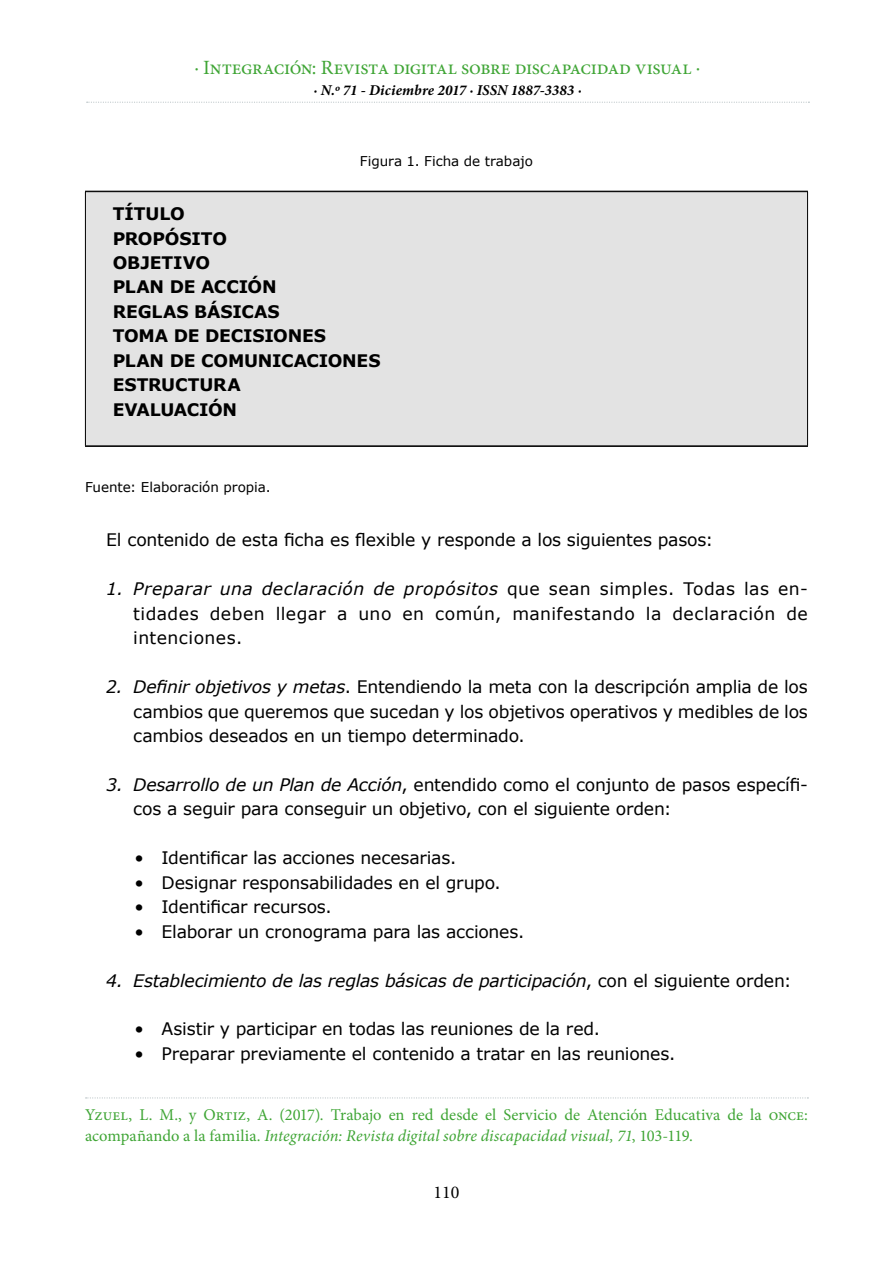
<style>
.page{position:relative;width:893px;height:1263px;background:#fff}
.page>*{position:absolute;margin:0;border:0;box-sizing:border-box;transform-origin:0 0}
.t1{font:20.25px "Minion Pro";letter-spacing:-.02em;color:#3fa535}
.t2{font:18px "Minion Pro";color:#000}
.t3{font:17.25px/24.5px "Verdana";letter-spacing:-.01em;color:#000;text-align:justify}
.t4{font:700 17.25px "Verdana";letter-spacing:-.01em;color:#000}
.t5{font:italic 17.25px "Verdana";letter-spacing:-.015em;color:#000}
.t6{font:16.5px/21px "Minion Pro";color:#3fa535}
.t7{font:italic 700 15px "Minion Pro";color:#000}
.Caption_Table{font:13.5px "Verdana";letter-spacing:-.005em;color:#000}
.s1{font-style:italic}
.s2{font-style:normal}
</style>
<div class="page">
<svg style="left:87px;top:102px;width:722px;height:1px"></svg>
<div style="left:85px;top:191px;width:722px;height:255px;background:#e3e3e3"></div>
<hr style="left:85px;top:191px;width:723px;height:1px;background:#000">
<hr style="left:85px;top:446px;width:723px;height:1px;background:#000">
<hr style="left:85px;top:192px;width:1px;height:254px;background:#000">
<hr style="left:807px;top:192px;width:1px;height:254px;background:#000">
<svg style="left:86px;top:1097px;width:722px;height:1px"></svg>
<p class="t1" style="left:194px;top:54px;width:508px">· Integración: Revista digital sobre discapacidad visual ·</p>
<p class="t7" style="left:313px;top:80px;width:270px">· N.º 71 - Diciembre 2017 · ISSN 1887-3383 ·</p>
<p class="Caption_Table" style="left:360px;top:152px;width:175px">Figura 1. Ficha de trabajo</p>
<p class="t4" style="left:113px;top:203px;width:74px">TÍTULO</p>
<p class="t4" style="left:113px;top:227px;width:116px">PROPÓSITO</p>
<p class="t4" style="left:113px;top:252px;width:99px">OBJETIVO</p>
<p class="t4" style="left:113px;top:276px;width:166px">PLAN DE ACCIÓN</p>
<p class="t4" style="left:113px;top:301px;width:169px">REGLAS BÁSICAS</p>
<p class="t4" style="left:113px;top:325px;width:215px">TOMA DE DECISIONES</p>
<p class="t4" style="left:113px;top:349px;width:269px">PLAN DE COMUNICACIONES</p>
<p class="t4" style="left:113px;top:374px;width:130px">ESTRUCTURA</p>
<p class="t4" style="left:113px;top:398px;width:126px">EVALUACIÓN</p>
<p class="Caption_Table" style="left:85px;top:479px;width:187px">Fuente: Elaboración propia.</p>
<p class="t3" style="left:106px;top:527px;width:609px">El contenido de esta ficha es flexible y responde a los siguientes pasos:</p>
<p class="t3" style="left:133px;top:576px;width:676px;text-indent:-27px"><span class="s1">1. Preparar una declaración de propósitos</span> que sean simples. Todas las en&shy;tidades deben llegar a uno en común, manifestando la declaración de intenciones.</p>
<p class="t3" style="left:133px;top:674px;width:676px;text-indent:-27px"><span class="s1">2. Definir objetivos y metas</span>. Entendiendo la meta con la descripción amplia de los cambios que queremos que sucedan y los objetivos operativos y medibles de los cambios deseados en un tiempo determinado.</p>
<p class="t3" style="left:133px;top:772px;width:676px;text-indent:-27px"><span class="s1">3. Desarrollo de un Plan de Acción</span>, entendido como el conjunto de pasos específi&shy;cos a seguir para conseguir un objetivo, con el siguiente orden:</p>
<p class="t3" style="left:135px;top:845px;width:323px">• Identificar las acciones necesarias.</p>
<p class="t3" style="left:135px;top:870px;width:368px">• Designar responsabilidades en el grupo.</p>
<p class="t3" style="left:135px;top:894px;width:199px">• Identificar recursos.</p>
<p class="t3" style="left:135px;top:918px;width:391px">• Elaborar un cronograma para las acciones.</p>
<p class="t5" style="left:106px;top:969px;width:687px">4. Establecimiento de las reglas básicas de participación<span class="s2">, con el siguiente orden:</span></p>
<p class="t3" style="left:135px;top:1016px;width:467px">• Asistir y participar en todas las reuniones de la red.</p>
<p class="t3" style="left:135px;top:1041px;width:542px">• Preparar previamente el contenido a tratar en las reuniones.</p>
<p class="t6" style="left:85px;top:1104px;width:724px">Yzuel, L. M., y Ortiz, A. (2017). Trabajo en red desde el Servicio de Atención Educativa de la once: acompañando a la familia. <span class="s1">Integración: Revista digital sobre discapacidad visual, 71</span>, 103-119.</p>
<p class="t2" style="left:433px;top:1180px;width:27px">110</p>
</div>
